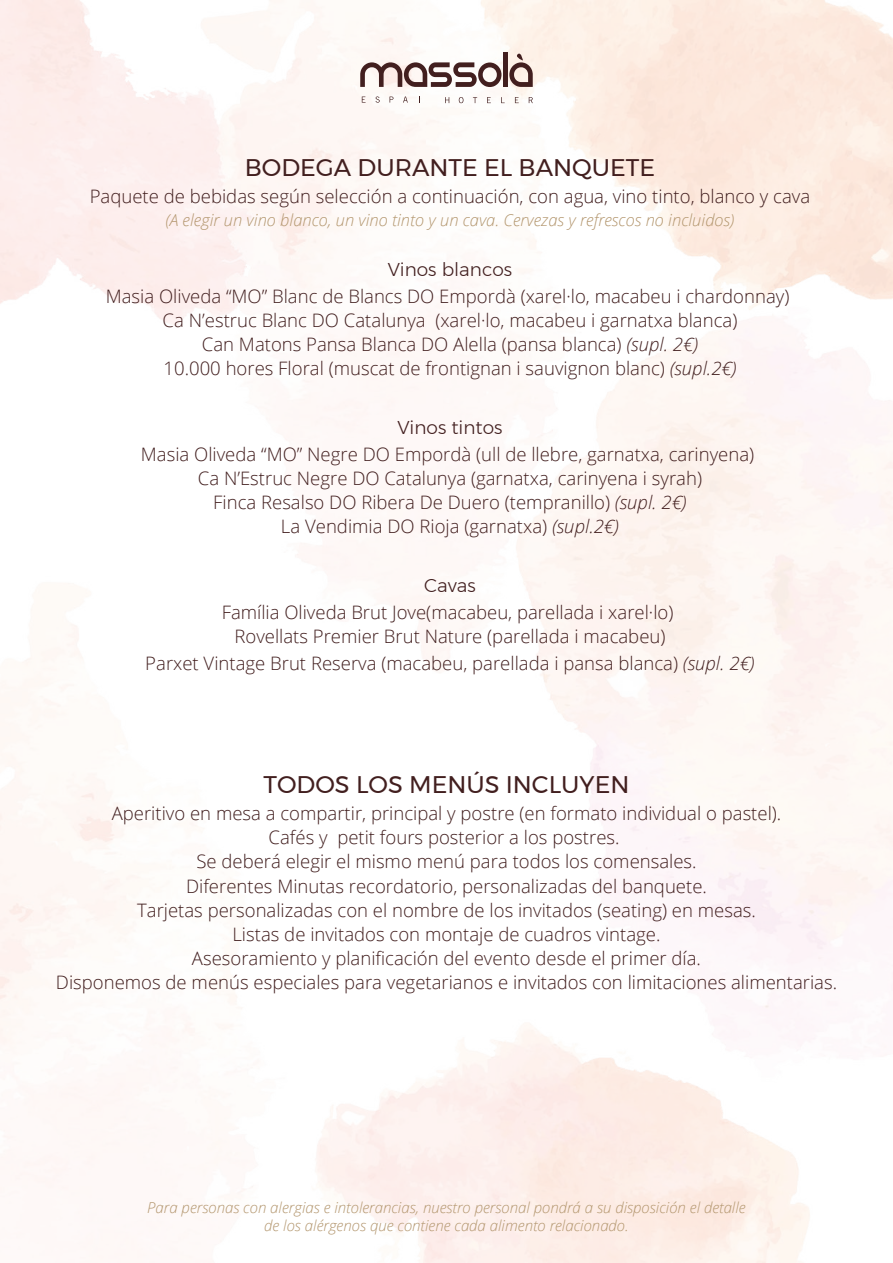
<style>
.page{position:relative;width:893px;height:1263px;background:#fff}
.page>*{position:absolute;margin:0;border:0;box-sizing:border-box;transform-origin:0 0}
.t1{font:24px "Montserrat";color:#421f1f}
.t2{font:300 18.6px/24.2px "Open Sans";color:#421f1f;text-align:center}
.t3{font:300 18.6px "Montserrat";color:#421f1f}
.t4{font:italic 300 16.5px "Open Sans";color:#b3966e}
.t5{font:italic 300 15px/18px "Open Sans";color:#b3966e;text-align:center}
.s1{font-style:italic}
</style>
<div class="page">
<img style="left:0;top:0;width:893px;height:1263px">
<svg style="left:360px;top:62px;width:141px;height:25px"></svg>
<div style="left:503px;top:53px;width:5px;height:34px;background:#421f1f"></div>
<svg style="left:362px;top:97px;width:4px;height:6px"></svg>
<svg style="left:375px;top:96px;width:5px;height:7px"></svg>
<svg style="left:390px;top:97px;width:3px;height:6px"></svg>
<svg style="left:403px;top:97px;width:5px;height:6px"></svg>
<svg style="left:445px;top:97px;width:4px;height:6px"></svg>
<svg style="left:459px;top:97px;width:4px;height:6px"></svg>
<svg style="left:473px;top:97px;width:4px;height:6px"></svg>
<svg style="left:487px;top:97px;width:4px;height:6px"></svg>
<svg style="left:501px;top:97px;width:4px;height:6px"></svg>
<svg style="left:515px;top:97px;width:4px;height:6px"></svg>
<svg style="left:529px;top:97px;width:4px;height:6px"></svg>
<svg style="left:509px;top:52px;width:24px;height:35px"></svg>
<p class="t1" style="left:245px;top:150px;width:412px">BODEGA DURANTE EL BANQUETE</p>
<p class="t2" style="left:90px;top:184px;width:722px">Paquete de bebidas según selección a continuación, con agua, vino tinto, blanco y cava</p>
<p class="t4" style="left:166px;top:208px;width:570px">(A elegir un vino blanco, un vino tinto y un cava. Cervezas y refrescos no incluidos)</p>
<p class="t3" style="left:388px;top:255px;width:126px">Vinos blancos</p>
<p class="t2" style="left:106px;top:283px;width:685px">Masia Oliveda “MO” Blanc de Blancs DO Empordà (xarel·lo, macabeu i chardonnay)<br>Ca N’estruc Blanc DO Catalunya (xarel·lo, macabeu i garnatxa blanca)<br>Can Matons Pansa Blanca DO Alella (pansa blanca) <span class="s1">(supl. 2€)<br></span>10.000 hores Floral (muscat de frontignan i sauvignon blanc) <span class="s1">(supl.2€)</span></p>
<p class="t3" style="left:397px;top:413px;width:107px">Vinos tintos</p>
<p class="t2" style="left:141px;top:441px;width:615px">Masia Oliveda “MO” Negre DO Empordà (ull de llebre, garnatxa, carinyena)<br>Ca N’Estruc Negre DO Catalunya (garnatxa, carinyena i syrah)<br>Finca Resalso DO Ribera De Duero (tempranillo) <span class="s1">(supl. 2€)<br></span>La Vendimia DO Rioja (garnatxa) <span class="s1">(supl.2€)</span></p>
<p class="t3" style="left:424px;top:571px;width:53px">Cavas</p>
<p class="t2" style="left:222px;top:599px;width:453px">Família Oliveda Brut Jove(macabeu, parellada i xarel·lo)<br>Rovellats Premier Brut Nature (parellada i macabeu)</p>
<p class="t2" style="left:145px;top:650px;width:611px">Parxet Vintage Brut Reserva (macabeu, parellada i pansa blanca) <span class="s1">(supl. 2€)</span></p>
<p class="t1" style="left:264px;top:766px;width:367px">TODOS LOS MENÚS INCLUYEN</p>
<p class="t2" style="left:56px;top:801px;width:783px">Aperitivo en mesa a compartir, principal y postre (en formato individual o pastel).<br>Cafés y petit fours posterior a los postres.<br>Se deberá elegir el mismo menú para todos los comensales.<br>Diferentes Minutas recordatorio, personalizadas del banquete.<br>Tarjetas personalizadas con el nombre de los invitados (seating) en mesas.<br>Listas de invitados con montaje de cuadros vintage.<br>Asesoramiento y planificación del evento desde el primer día.<br>Disponemos de menús especiales para vegetarianos e invitados con limitaciones alimentarias.</p>
<p class="t5" style="left:147px;top:1198px;width:600px">Para personas con alergias e intolerancias, nuestro personal pondrá a su disposición el detalle de los alérgenos que contiene cada alimento relacionado.</p>
</div>
